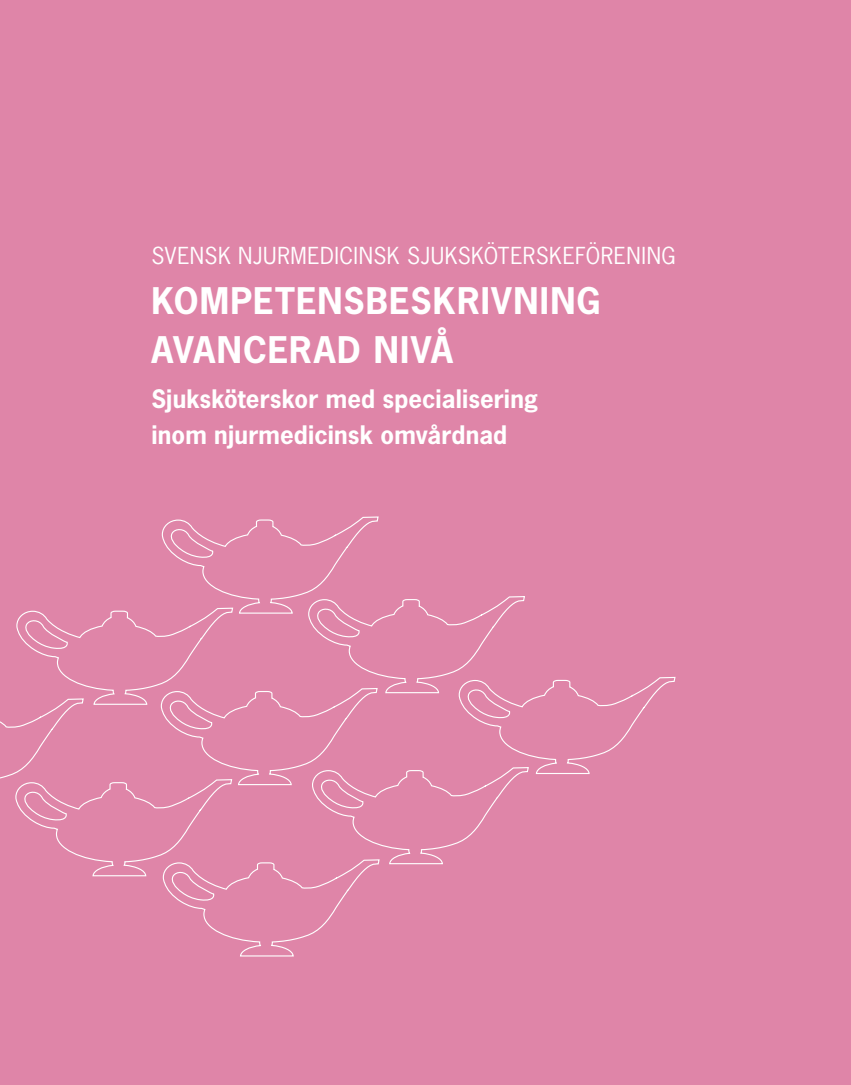
<style>
.page{position:relative;width:851px;height:1085px;background:#fff}
.page>*{position:absolute;margin:0;border:0;box-sizing:border-box;transform-origin:0 0}
.t1{font:700 34.5px/49.5px "News Gothic Std";letter-spacing:.035em;color:#fff}
.t2{font:700 24px/36px "News Gothic Std";letter-spacing:.005em;color:#fff}
.t3{font:22.05px "News Gothic Std";letter-spacing:.025em;color:#fff}
</style>
<div class="page">
<div style="left:0;top:0;width:850px;height:1084px;background:#df85a8"></div>
<div style="left:0;top:516px;width:675px;height:440px;background:#df85a8"></div>
<p class="t3" style="left:151px;top:242px;width:525px">SVENSK NJURMEDICINSK SJUKSKÖTERSKEFÖRENING</p>
<h1 class="t1" style="left:151px;top:275px;width:450px">KOMPETENSBESKRIVNING<br>AVANCERAD NIVÅ</h1>
<p class="t2" style="left:151px;top:381px;width:388px">Sjuksköterskor med specialisering inom njurmedicinsk omvårdnad</p>
</div>
